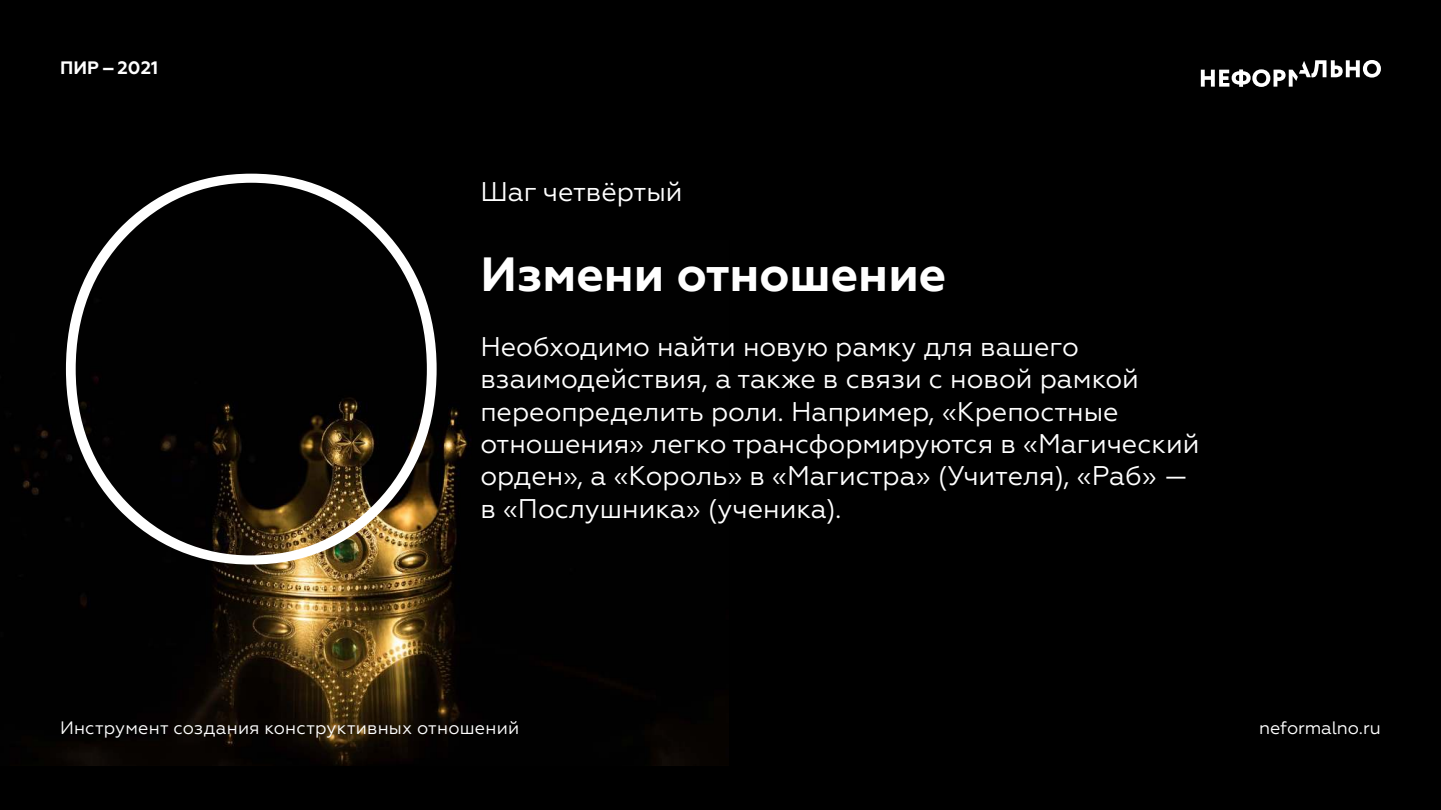
<style>
.page{position:relative;width:1441px;height:810px;background:#fff}
.page>*{position:absolute;margin:0;border:0;box-sizing:border-box;transform-origin:0 0}
.t1{font:100 540px "Geometria";color:#fff}
.t2{font:700 48px "Geometria";color:#fff}
.t3{font:27px/32.4px "Geometria";color:#fff}
.t4{font:18px "Geometria";letter-spacing:.01em;color:#fff}
.t5{font:700 18px "Geometria";letter-spacing:.005em;color:#fff}
</style>
<div class="page">
<div style="left:0;top:0;width:1440px;height:810px;background:#000"></div>
<img style="left:14px;top:376px;width:677px;height:389px">
<svg style="left:1200px;top:60px;width:180px;height:27px"></svg>
<p class="t5" style="left:60px;top:57px;width:100px">ПИР – 2021</p>
<h1 class="t1" style="left:22px;top:64px;width:459px">О</h1>
<p class="t3" style="left:480px;top:175px;width:204px">Шаг четвёртый</p>
<h2 class="t2" style="left:480px;top:246px;width:467px">Измени отношение</h2>
<p class="t3" style="left:480px;top:330px;width:720px">Необходимо найти новую рамку для вашего взаимодействия, а также в связи с новой рамкой переопределить роли. Например, «Крепостные отношения» легко трансформируются в «Магический орден», а «Король» в «Магистра» (Учителя), «Раб» — в «Послушника» (ученика).</p>
<p class="t4" style="left:60px;top:717px;width:460px">Инструмент создания конструктивных отношений</p>
<p class="t4" style="left:1258px;top:717px;width:123px">neformalno.ru</p>
</div>
